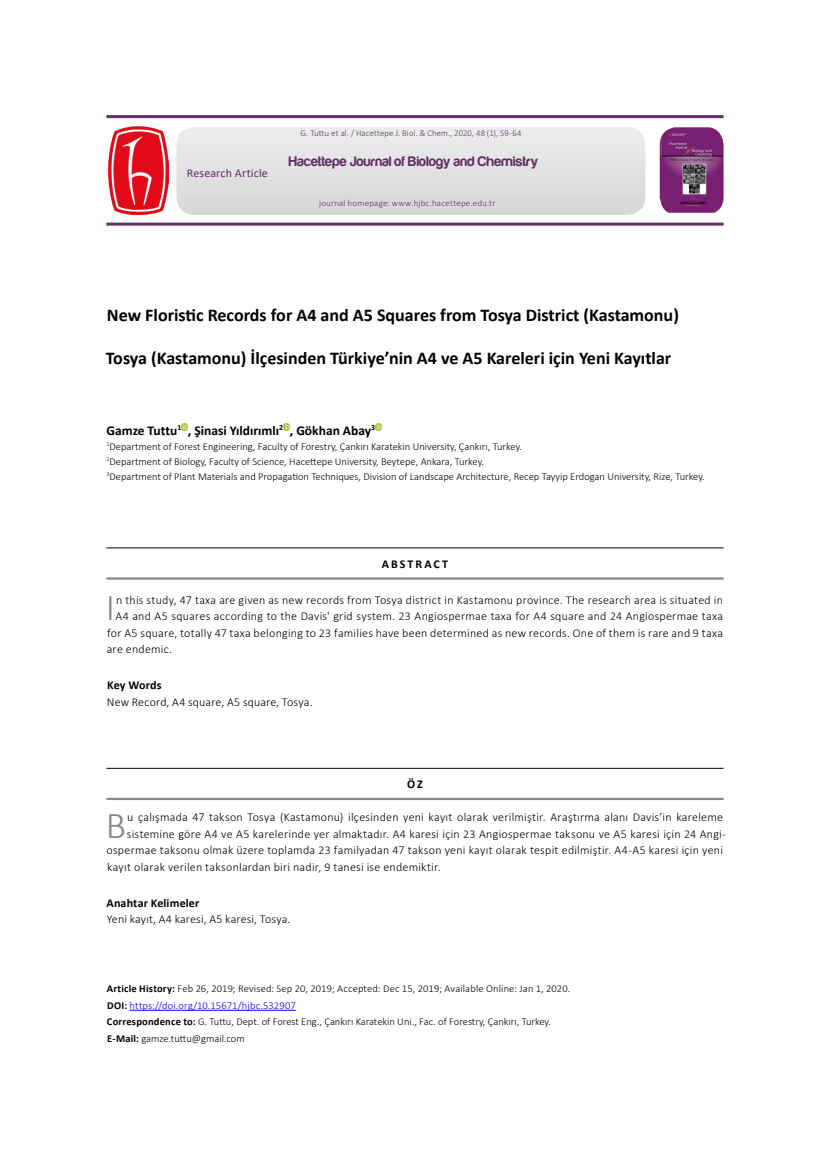
<style>
.page{position:relative;width:830px;height:1170px;background:#fff}
.page>*{position:absolute;margin:0;border:0;box-sizing:border-box;transform-origin:0 0}
.t1{font:300 37.95px "Calibri";color:#878787}
.t2{font:700 18px "Calibri";color:#000}
.t3{font:14.25px "Harabara";letter-spacing:.015em;color:#642e68}
.t4{font:700 13.5px "Calibri";color:#000}
.t5{font:300 12px "Calibri";letter-spacing:.02em;color:#000}
.t6{font:700 12px "Calibri";letter-spacing:.015em;color:#000}
.t7{font:12px "Calibri";letter-spacing:.015em;color:#642e68}
.t8{font:700 12px "Calibri";letter-spacing:.17em;color:#000}
.t9{font:300 10.5px/16.5px "Calibri";color:#000}
.t10{font:300 9px "Calibri";letter-spacing:.02em;color:#642e68}
.s1{font-weight:700}
.s2{color:#00f}
</style>
<div class="page">
<svg style="left:181px;top:423px;width:7px;height:7px"></svg>
<svg style="left:283px;top:423px;width:7px;height:7px"></svg>
<svg style="left:375px;top:423px;width:6px;height:7px"></svg>
<hr style="left:106px;top:768px;width:617px;height:1px;background:#000">
<hr style="left:106px;top:797px;width:617px;height:3px;background:#878787">
<hr style="left:106px;top:547px;width:617px;height:1px;background:#000">
<hr style="left:106px;top:577px;width:617px;height:2px;background:#878787">
<hr style="left:129px;top:1009px;width:166px;height:1px;background:#00f">
<img style="left:108px;top:127px;width:60px;height:88px">
<img style="left:659px;top:127px;width:64px;height:86px">
<hr style="left:106px;top:115px;width:617px;height:3px;background:#642e68">
<hr style="left:106px;top:222px;width:617px;height:3px;background:#642e68">
<p class="t7" style="left:187px;top:165px;width:83px">Research Article</p>
<p class="t10" style="left:300px;top:127px;width:222px">G. Tuttu et al. / Hacettepe J. Biol. &amp; Chem., 2020, 48 (1), 59-64</p>
<p class="t3" style="left:289px;top:154px;width:251px">Hacettepe Journal of Biology and Chemistry</p>
<p class="t10" style="left:319px;top:198px;width:178px">journal homepage: www.hjbc.hacettepe.edu.tr</p>
<h2 class="t2" style="left:107px;top:303px;width:573px">New Floristic Records for A4 and A5 Squares from Tosya District (Kastamonu)</h2>
<h2 class="t2" style="left:106px;top:345px;width:566px">Tosya (Kastamonu) İlçesinden Türkiye’nin A4 ve A5 Kareleri için Yeni Kayıtlar</h2>
<p class="t4" style="left:106px;top:420px;width:270px">Gamze Tuttu<sup>1</sup> , Şinasi Yıldırımlı<sup>2</sup> , Gökhan Abay<sup>3</sup></p>
<p class="t9" style="left:106px;top:438px;width:599px;line-height:15px"><sup>1</sup>Department of Forest Engineering, Faculty of Forestry, Çankırı Karatekin University, Çankırı, Turkey.<br><sup>2</sup>Department of Biology, Faculty of Science, Hacettepe University, Beytepe, Ankara, Turkey.<br><sup>3</sup>Department of Plant Materials and Propagation Techniques, Division of Landscape Architecture, Recep Tayyip Erdogan University, Rize, Turkey.</p>
<p class="t8" style="left:381px;top:555px;width:68px">ABSTRACT</p>
<h1 class="t1" style="left:106px;top:584px;width:11px">I</h1>
<p class="t5" style="left:116px;top:592px;width:608px">n this study, 47 taxa are given as new records from Tosya district in Kastamonu province. The research area is situated in</p>
<p class="t5" style="left:115px;top:608px;width:608px">A4 and A5 squares according to the Davis' grid system. 23 Angiospermae taxa for A4 square and 24 Angiospermae taxa</p>
<p class="t5" style="left:107px;top:625px;width:617px">for A5 square, totally 47 taxa belonging to 23 families have been determined as new records. One of them is rare and 9 taxa</p>
<p class="t5" style="left:107px;top:641px;width:67px">are endemic.</p>
<p class="t6" style="left:107px;top:676px;width:56px">Key Words</p>
<p class="t5" style="left:107px;top:694px;width:207px">New Record, A4 square, A5 square, Tosya.</p>
<p class="t6" style="left:407px;top:775px;width:17px">ÖZ</p>
<h1 class="t1" style="left:106px;top:801px;width:22px">B</h1>
<p class="t5" style="left:127px;top:809px;width:597px">u çalışmada 47 takson Tosya (Kastamonu) ilçesinden yeni kayıt olarak verilmiştir. Araştırma alanı Davis’in kareleme</p>
<p class="t5" style="left:127px;top:826px;width:600px">sistemine göre A4 ve A5 karelerinde yer almaktadır. A4 karesi için 23 Angiospermae taksonu ve A5 karesi için 24 Angi-</p>
<p class="t5" style="left:106px;top:842px;width:617px">ospermae taksonu olmak üzere toplamda 23 familyadan 47 takson yeni kayıt olarak tespit edilmiştir. A4-A5 karesi için yeni</p>
<p class="t5" style="left:107px;top:859px;width:335px">kayıt olarak verilen taksonlardan biri nadir, 9 tanesi ise endemiktir.</p>
<p class="t6" style="left:106px;top:894px;width:94px">Anahtar Kelimeler</p>
<p class="t5" style="left:107px;top:911px;width:185px">Yeni kayıt, A4 karesi, A5 karesi, Tosya.</p>
<p class="t9" style="left:107px;top:980px;width:465px"><span class="s1">Article History:</span> Feb 26, 2019; Revised: Sep 20, 2019; Accepted: Dec 15, 2019; Available Online: Jan 1, 2020.<br><span class="s1">DOI:</span> <span class="s2">https://doi.org/10.15671/hjbc.532907<br></span><span class="s1">Correspondence to:</span> G. Tuttu, Dept. of Forest Eng., Çankırı Karatekin Uni., Fac. of Forestry, Çankırı, Turkey.<br><span class="s1">E-Mail:</span> gamze.tuttu@gmail.com</p>
</div>
